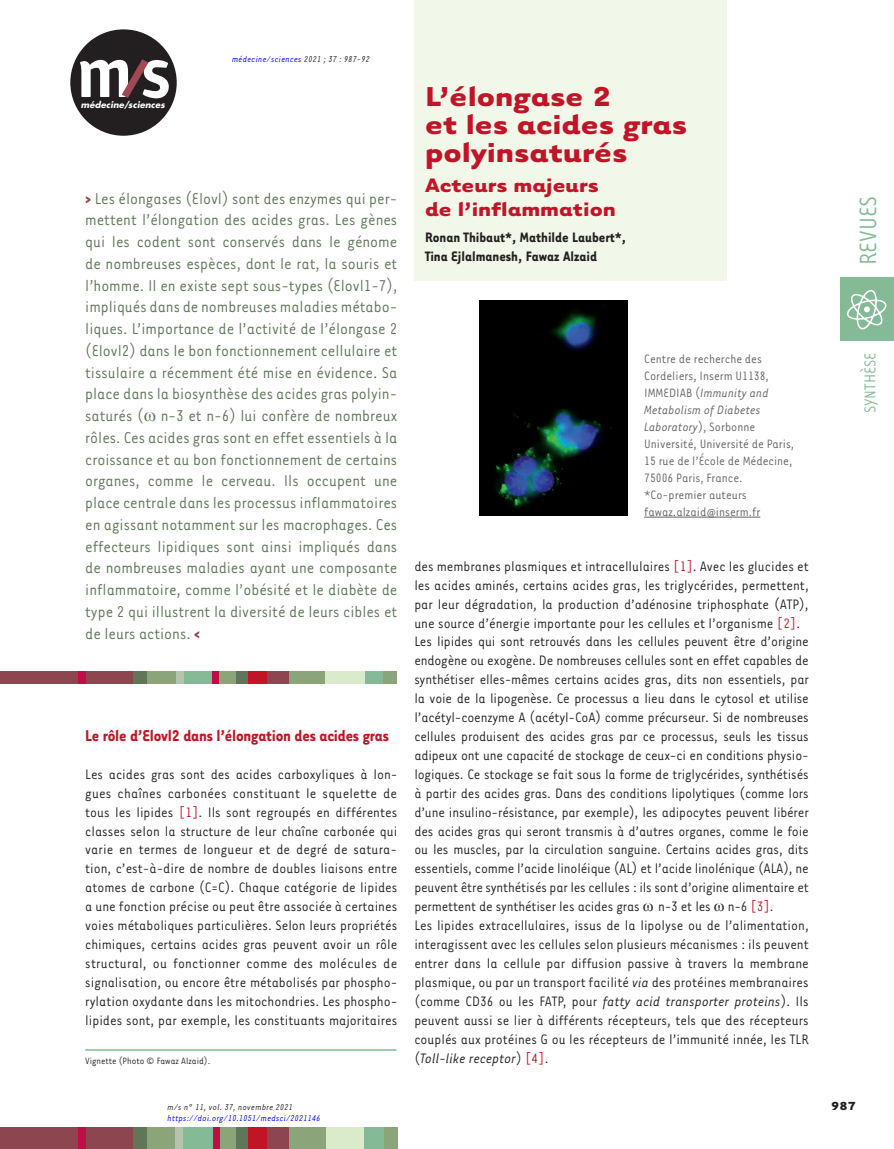
<style>
.page{position:relative;width:894px;height:1149px;background:#fff}
.page>*{position:absolute;margin:0;border:0;box-sizing:border-box;transform-origin:0 0}
.t1{font:700 31.5px/28.2px "Tarzana Wide";color:#c11527}
.t2{font:27px "Tarzana Narrow";color:#84ba95}
.t3{font:700 22.5px/24px "Tarzana Wide";color:#c11527}
.t4{font:18px/21.8px "Tarzana Narrow";color:#5f7659;text-align:justify}
.t5{font:700 18px "Tarzana Narrow";letter-spacing:-.01em;color:#c11527}
.t6{font:18px "Tarzana Narrow";color:#84ba95}
.t7{font:15.75px/18.9px "Tarzana Narrow";letter-spacing:-.01em;color:#231f20}
.t8{font:700 15.75px/18.9px "Tarzana Narrow";color:#231f20}
.t9{font:13.95px/17px "Tarzana Narrow";color:#636366}
.t10{font:700 13.5px "Tarzana Wide";color:#231f20}
.t11{font:10.5px "Tarzana Narrow";color:#231f20}
.t12{font:italic 9.75px "Tarzana Narrow";letter-spacing:.025em;color:#00f}
.t13{font:italic 9.75px "Tarzana Narrow";letter-spacing:.025em;color:#231f20}
.t14{font:italic 700 8.55px "Futura";letter-spacing:.01em;color:#fff}
.s1{color:#231f20}
.s2{font-weight:700;color:#8d454f}
.s3{color:#c11527}
.s4{font-style:italic}
</style>
<div class="page">
<div style="left:0;top:1127px;width:134px;height:21px;background:#8d454f"></div>
<div style="left:235px;top:1127px;width:13px;height:21px;background:#5f7659"></div>
<div style="left:78px;top:1127px;width:7px;height:21px;background:#c10d45"></div>
<div style="left:133px;top:1127px;width:22px;height:21px;background:#5f7659"></div>
<div style="left:147px;top:1127px;width:30px;height:21px;background:#8ba479"></div>
<div style="left:175px;top:1127px;width:9px;height:21px;background:#b6c4ad"></div>
<div style="left:183px;top:1127px;width:30px;height:21px;background:#84ba95"></div>
<div style="left:217px;top:1127px;width:19px;height:21px;background:#8ba479"></div>
<div style="left:213px;top:1127px;width:6px;height:21px;background:#c10d45"></div>
<div style="left:248px;top:1127px;width:27px;height:21px;background:#c11527"></div>
<div style="left:287px;top:1127px;width:39px;height:21px;background:#8ba479"></div>
<div style="left:267px;top:1127px;width:21px;height:21px;background:#8d454f"></div>
<div style="left:326px;top:1127px;width:38px;height:21px;background:#daebcb"></div>
<div style="left:364px;top:1127px;width:20px;height:21px;background:#84ba95"></div>
<div style="left:383px;top:1127px;width:14px;height:21px;background:#8ba479"></div>
<div style="left:840px;top:277px;width:53px;height:63px;background:#84ba95"></div>
<svg style="left:847px;top:290px;width:39px;height:39px"></svg>
<div style="left:70px;top:29px;width:107px;height:107px;background:#231f20;border-radius:50%"></div>
<svg style="left:80px;top:60px;width:89px;height:38px"></svg>
<div style="left:414px;top:0;width:312px;height:280px;background:#f1f7e9"></div>
<div style="left:0;top:670px;width:134px;height:13px;background:#8d454f"></div>
<div style="left:133px;top:670px;width:17px;height:13px;background:#5f7659"></div>
<div style="left:235px;top:670px;width:13px;height:13px;background:#5f7659"></div>
<div style="left:147px;top:670px;width:29px;height:13px;background:#8ba479"></div>
<div style="left:181px;top:670px;width:32px;height:13px;background:#84ba95"></div>
<div style="left:364px;top:670px;width:20px;height:13px;background:#84ba95"></div>
<div style="left:217px;top:670px;width:19px;height:13px;background:#8ba479"></div>
<div style="left:383px;top:670px;width:14px;height:13px;background:#8ba479"></div>
<div style="left:287px;top:670px;width:38px;height:13px;background:#8ba479"></div>
<div style="left:325px;top:670px;width:39px;height:13px;background:#daebcb"></div>
<div style="left:176px;top:670px;width:7px;height:13px;background:#b6c4ad"></div>
<div style="left:78px;top:670px;width:7px;height:13px;background:#c10d45"></div>
<div style="left:213px;top:670px;width:6px;height:13px;background:#c10d45"></div>
<div style="left:248px;top:670px;width:27px;height:13px;background:#c11527"></div>
<div style="left:267px;top:670px;width:21px;height:13px;background:#8d454f"></div>
<hr style="left:644px;top:517px;width:116px;height:1px;background:#636366">
<img style="left:479px;top:300px;width:148px;height:215px">
<hr style="left:85px;top:1049px;width:311px;height:1px;background:#84ba95">
<p class="t14" style="left:81px;top:99px;width:85px">médecine/sciences</p>
<p class="t12" style="left:232px;top:54px;width:139px">médecine/sciences <span class="s1">2021 ; 37 : 987-92</span></p>
<p class="t4" style="left:85px;top:186px;width:313px"><span class="s2">&gt;</span> Les élongases (Elovl) sont des enzymes qui per&shy;mettent l’élongation des acides gras. Les gènes qui les codent sont conservés dans le génome de nombreuses espèces, dont le rat, la souris et l’homme. Il en existe sept sous-types (Elovl1-7), impliqués dans de nombreuses maladies métabo&shy;liques. L’importance de l’activité de l’élongase 2 (Elovl2) dans le bon fonctionnement cellulaire et tissulaire a récemment été mise en évidence. Sa place dans la biosynthèse des acides gras polyin&shy;saturés ( n-3 et n-6) lui confère de nombreux rôles. Ces acides gras sont en effet essentiels à la croissance et au bon fonctionnement de certains organes, comme le cerveau. Ils occupent une place centrale dans les processus inflammatoires en agissant notamment sur les macrophages. Ces effecteurs lipidiques sont ainsi impliqués dans de nombreuses maladies ayant une composante inflammatoire, comme l’obésité et le diabète de type 2 qui illustrent la diversité de leurs cibles et de leurs actions. <span class="s2">&lt;</span></p>
<p class="t5" style="left:85px;top:724px;width:305px">Le rôle d’Elovl2 dans l’élongation des acides gras</p>
<p class="t7" style="left:85px;top:763px;width:313px;text-align:justify">Les acides gras sont des acides carboxyliques à lon&shy;gues chaînes carbonées constituant le squelette de tous les lipides <span class="s3">[1]</span>. Ils sont regroupés en différentes classes selon la structure de leur chaîne carbonée qui varie en termes de longueur et de degré de satura&shy;tion, c’est-à-dire de nombre de doubles liaisons entre atomes de carbone (C=C). Chaque catégorie de lipides a une fonction précise ou peut être associée à certaines voies métaboliques particulières. Selon leurs propriétés chimiques, certains acides gras peuvent avoir un rôle structural, ou fonctionner comme des molécules de signalisation, ou encore être métabolisés par phospho&shy;rylation oxydante dans les mitochondries. Les phospho&shy;lipides sont, par exemple, les constituants majoritaires</p>
<p class="t11" style="left:85px;top:1053px;width:126px">Vignette (Photo © Fawaz Alzaid).</p>
<p class="t13" style="left:167px;top:1100px;width:127px">m/s n° 11, vol. 37, novembre 2021</p>
<p class="t12" style="left:167px;top:1112px;width:155px">https://doi.org/10.1051/medsci/2021146</p>
<h1 class="t1" style="left:425px;top:80px;width:263px">L’élongase 2<br>et les acides gras polyinsaturés</h1>
<h3 class="t3" style="left:425px;top:172px;width:192px">Acteurs majeurs de l’inflammation</h3>
<p class="t8" style="left:425px;top:227px;width:202px">Ronan Thibaut*, Mathilde Laubert*,<br>Tina Ejlalmanesh, Fawaz Alzaid</p>
<p class="t9" style="left:644px;top:350px;width:151px">Centre de recherche des<br>Cordeliers, Inserm U1138,<br>IMMEDIAB (<span class="s4">Immunity and<br>Metabolism of Diabetes<br>Laboratory</span>), Sorbonne<br>Université, Université de Paris,<br>15 rue de l’École de Médecine,<br>75006 Paris, France. *Co-premier auteurs fawaz.alzaid@inserm.fr</p>
<p class="t7" style="left:414px;top:556px;width:396px">des membranes plasmiques et intracellulaires <span class="s3">[1]</span>. Avec les glucides et les acides aminés, certains acides gras, les triglycérides, permettent, par leur dégradation, la production d’adénosine triphosphate (ATP), une source d’énergie importante pour les cellules et l’organisme <span class="s3">[2]</span>.<br>Les lipides qui sont retrouvés dans les cellules peuvent être d’origine endogène ou exogène. De nombreuses cellules sont en effet capables de synthétiser elles-mêmes certains acides gras, dits non essentiels, par la voie de la lipogenèse. Ce processus a lieu dans le cytosol et utilise l’acétyl-coenzyme A (acétyl-CoA) comme précurseur. Si de nombreuses cellules produisent des acides gras par ce processus, seuls les tissus adipeux ont une capacité de stockage de ceux-ci en conditions physio&shy;logiques. Ce stockage se fait sous la forme de triglycérides, synthétisés à partir des acides gras. Dans des conditions lipolytiques (comme lors d’une insulino-résistance, par exemple), les adipocytes peuvent libérer des acides gras qui seront transmis à d’autres organes, comme le foie ou les muscles, par la circulation sanguine. Certains acides gras, dits essentiels, comme l’acide linoléique (AL) et l’acide linolénique (ALA), ne peuvent être synthétisés par les cellules : ils sont d’origine alimentaire et permettent de synthétiser les acides gras n-3 et les n-6 <span class="s3">[3]</span>.<br>Les lipides extracellulaires, issus de la lipolyse ou de l’alimentation, interagissent avec les cellules selon plusieurs mécanismes : ils peuvent entrer dans la cellule par diffusion passive à travers la membrane plasmique, ou par un transport facilité <span class="s4">via</span> des protéines membranaires (comme CD36 ou les FATP, pour <span class="s4">fatty acid transporter proteins</span>). Ils peuvent aussi se lier à différents récepteurs, tels que des récepteurs couplés aux protéines G ou les récepteurs de l’immunité innée, les TLR (<span class="s4">Toll-like receptor</span>) <span class="s3">[4]</span>.</p>
<h2 class="t2" style="left:851px;top:265px;width:71px;rotate:-90deg">REVUES</h2>
<p class="t6" style="left:858px;top:413px;width:62px;rotate:-90deg">SYNTHÈSE</p>
<p class="t10" style="left:830px;top:1097px;width:26px">987</p>
</div>
